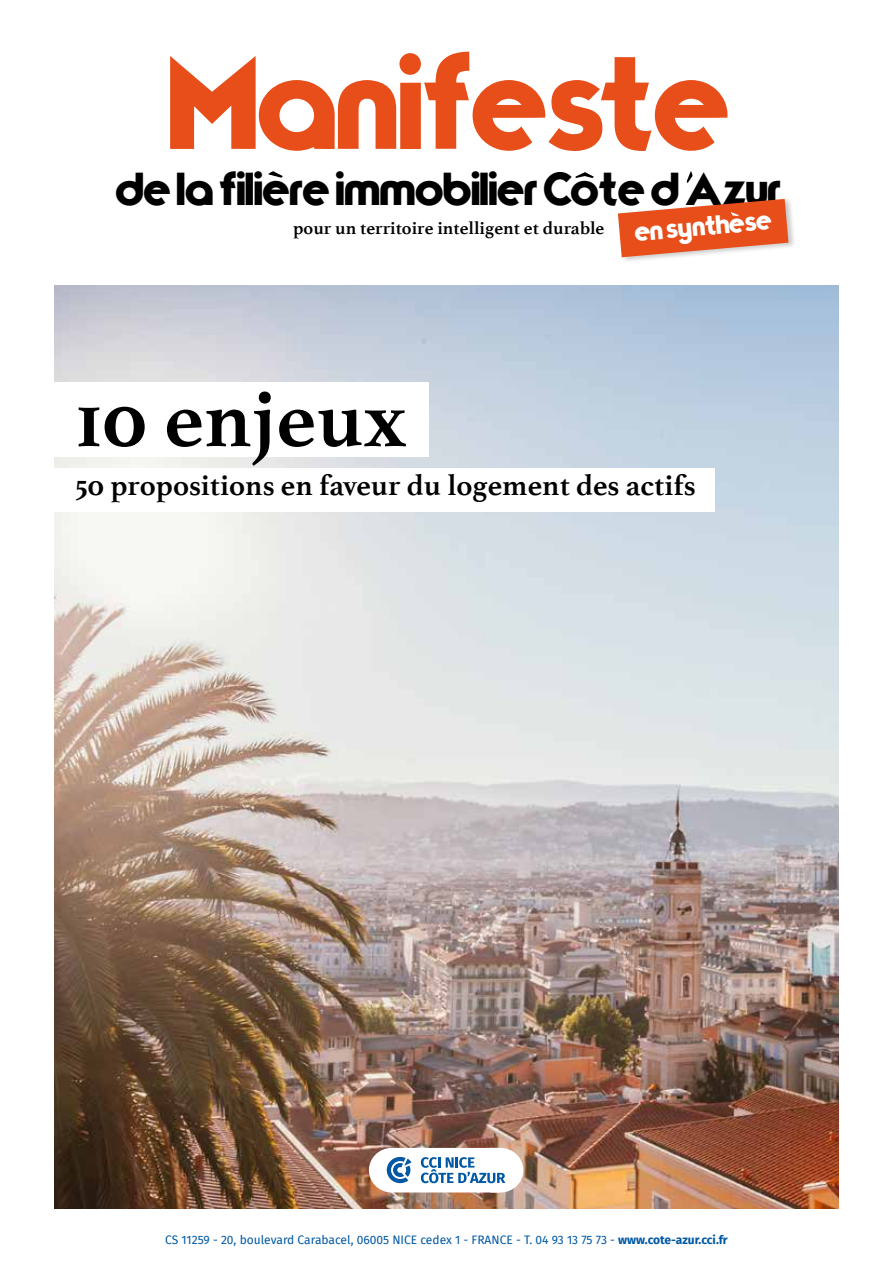
<style>
.page{position:relative;width:893px;height:1263px;background:#fff}
.page>*{position:absolute;margin:0;border:0;box-sizing:border-box;transform-origin:0 0}
.t1{font:700 82.5px "Athelas";color:#000}
.t2{font:46.95px "Typo Graphica";color:#000}
.t3{font:700 30px "Athelas";color:#000}
.t4{font:27px "Typo Graphica";color:#fff}
.t5{font:700 18.3px "Athelas";color:#000}
.t6{font:12px "Fira Sans";color:#0058a5}
.s1{font-weight:700}
</style>
<div class="page">
<svg style="left:170px;top:52px;width:557px;height:99px"></svg>
<svg style="left:576px;top:172px;width:18px;height:6px"></svg>
<svg style="left:268px;top:171px;width:15px;height:7px"></svg>
<svg style="left:687px;top:171px;width:6px;height:12px"></svg>
<img style="left:54px;top:285px;width:785px;height:924px">
<div style="left:617px;top:197px;width:180px;height:67px;background:#000;opacity:.21"></div>
<svg style="left:369px;top:1148px;width:154px;height:44px"></svg>
<div style="left:37px;top:382px;width:391px;height:75px;background:#fff"></div>
<div style="left:37px;top:468px;width:677px;height:44px;background:#fff"></div>
<svg style="left:618px;top:199px;width:170px;height:58px"></svg>
<h2 class="t2" style="left:116px;top:161px;width:667px">de la filiere immobilier Cote d Azur</h2>
<h3 class="t5" style="left:293px;top:214px;width:313px">pour un territoire intelligent et durable</h3>
<h3 class="t4" style="left:634px;top:216px;width:139px;rotate:-5deg">en synthese</h3>
<h1 class="t1" style="left:76px;top:352px;width:332px">10 enjeux</h1>
<h3 class="t3" style="left:76px;top:461px;width:621px">50 propositions en faveur du logement des actifs</h3>
<p class="t6" style="left:165px;top:1231px;width:564px">CS 11259 - 20, boulevard Carabacel, 06005 NICE cedex 1 - FRANCE - T. 04 93 13 75 73 - <span class="s1">www.cote-azur.cci.fr</span></p>
</div>
